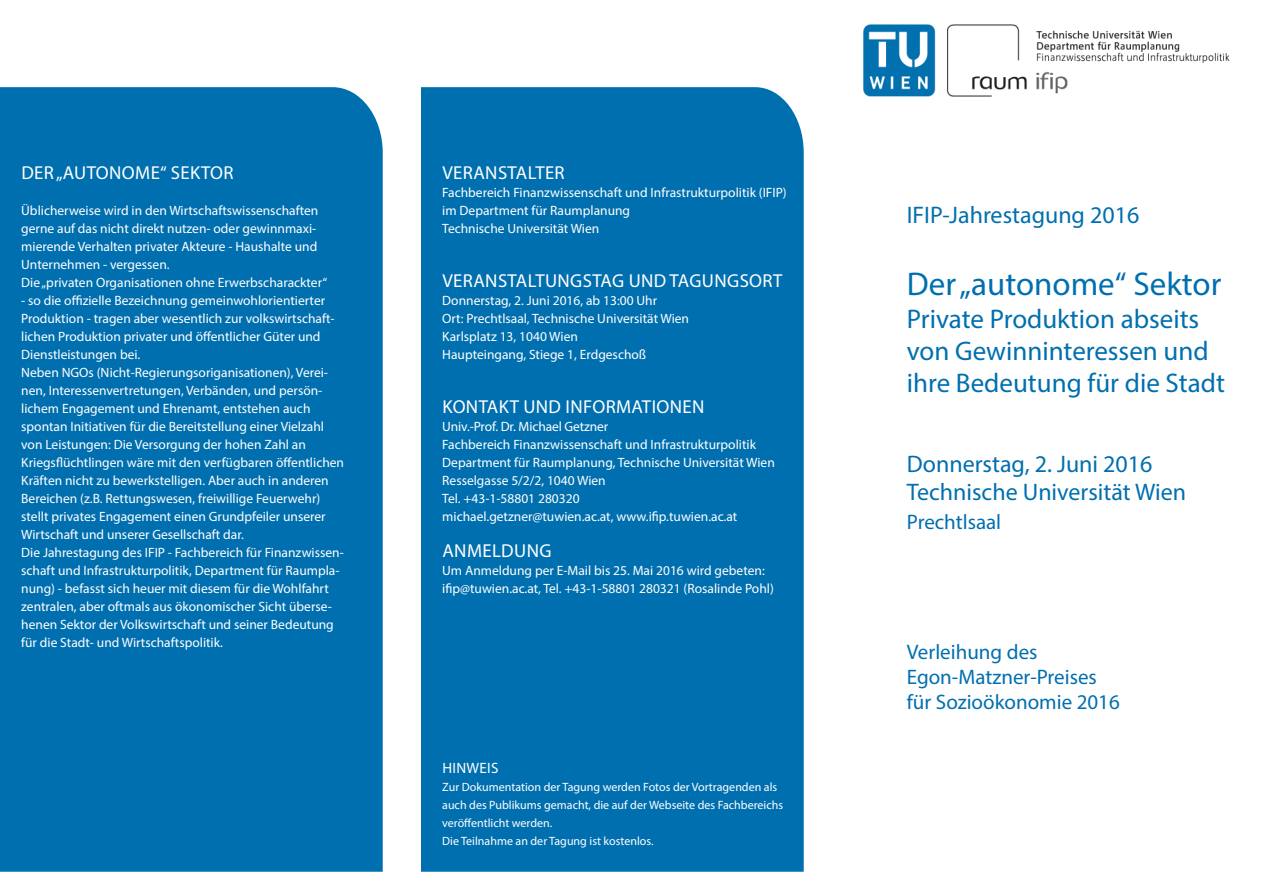
<style>
.page{position:relative;width:1263px;height:893px;background:#fff}
.page>*{position:absolute;margin:0;border:0;box-sizing:border-box;transform-origin:0 0}
.t1{font:33px "Myriad Pro";color:#006faf}
.t2{font:27px/32.4px "Myriad Pro";color:#006faf}
.t3{font:24px "Myriad Pro";color:#006faf}
.t4{font:21px/25.2px "Myriad Pro";color:#006faf}
.t5{font:18.75px "Myriad Pro";letter-spacing:.02em;color:#fff}
.t6{font:15px "Myriad Pro";letter-spacing:.02em;color:#fff}
.t7{font:13.5px/18px "Myriad Pro";color:#fff}
.t8{font:12px/18px "Myriad Pro";color:#fff}
</style>
<div class="page">
<div style="left:0;top:87px;width:383px;height:785px;background:#006faf"></div>
<div style="left:421px;top:87px;width:383px;height:785px;background:#006faf"></div>
<img style="left:863px;top:24px;width:367px;height:73px">
<p class="t5" style="left:21px;top:161px;width:214px">DER „AUTONOME“ SEKTOR</p>
<p class="t7" style="left:21px;top:201px;width:299px">Üblicherweise wird in den Wirtschaftswissenschaften gerne auf das nicht direkt nutzen- oder gewinnmaxi&shy;mierende Verhalten privater Akteure - Haushalte und Unternehmen - vergessen.</p>
<p class="t7" style="left:21px;top:273px;width:307px">Die „privaten Organisationen ohne Erwerbscharackter“</p>
<p class="t7" style="left:21px;top:291px;width:315px">- so die offizielle Bezeichnung gemeinwohlorientierter Produktion - tragen aber wesentlich zur volkswirtschaft&shy;lichen Produktion privater und öffentlicher Güter und Dienstleistungen bei.</p>
<p class="t7" style="left:21px;top:363px;width:324px">Neben NGOs (Nicht-Regierungsoriganisationen), Verei&shy;nen, Interessenvertretungen, Verbänden, und persön&shy;lichem Engagement und Ehrenamt, entstehen auch spontan Initiativen für die Bereitstellung einer Vielzahl von Leistungen: Die Versorgung der hohen Zahl an Kriegsflüchtlingen wäre mit den verfügbaren öffentlichen Kräften nicht zu bewerkstelligen. Aber auch in anderen Bereichen (z.B. Rettungswesen, freiwillige Feuerwehr) stellt privates Engagement einen Grundpfeiler unserer Wirtschaft und unserer Gesellschaft dar.</p>
<p class="t7" style="left:21px;top:543px;width:324px">Die Jahrestagung des IFIP - Fachbereich für Finanzwissen&shy;schaft und Infrastrukturpolitik, Department für Raumpla&shy;nung) - befasst sich heuer mit diesem für die Wohlfahrt zentralen, aber oftmals aus ökonomischer Sicht überse&shy;henen Sektor der Volkswirtschaft und seiner Bedeutung für die Stadt- und Wirtschaftspolitik.</p>
<p class="t5" style="left:442px;top:161px;width:124px">VERANSTALTER</p>
<p class="t7" style="left:442px;top:183px;width:346px">Fachbereich Finanzwissenschaft und Infrastrukturpolitik (IFIP)</p>
<p class="t7" style="left:442px;top:201px;width:189px">im Department für Raumplanung</p>
<p class="t7" style="left:442px;top:219px;width:159px">Technische Universität Wien</p>
<p class="t5" style="left:442px;top:269px;width:342px">VERANSTALTUNGSTAG UND TAGUNGSORT</p>
<p class="t7" style="left:442px;top:291px;width:216px">Donnerstag, 2. Juni 2016, ab 13:00 Uhr</p>
<p class="t7" style="left:442px;top:309px;width:248px">Ort: Prechtlsaal, Technische Universität Wien</p>
<p class="t7" style="left:442px;top:327px;width:137px">Karlsplatz 13, 1040 Wien</p>
<p class="t7" style="left:442px;top:345px;width:206px">Haupteingang, Stiege 1, Erdgeschoß</p>
<p class="t5" style="left:442px;top:395px;width:264px">KONTAKT UND INFORMATIONEN</p>
<p class="t7" style="left:442px;top:417px;width:167px">Univ.-Prof. Dr. Michael Getzner</p>
<p class="t7" style="left:442px;top:435px;width:315px">Fachbereich Finanzwissenschaft und Infrastrukturpolitik</p>
<p class="t7" style="left:442px;top:453px;width:334px">Department für Raumplanung, Technische Universität Wien</p>
<p class="t7" style="left:442px;top:471px;width:165px">Resselgasse 5/2/2, 1040 Wien</p>
<p class="t7" style="left:442px;top:489px;width:139px">Tel. +43-1-58801 280320</p>
<p class="t7" style="left:442px;top:507px;width:297px">michael.getzner@tuwien.ac.at, www.ifip.tuwien.ac.at</p>
<p class="t5" style="left:442px;top:539px;width:111px">ANMELDUNG</p>
<p class="t7" style="left:442px;top:561px;width:324px">Um Anmeldung per E-Mail bis 25. Mai 2016 wird gebeten:</p>
<p class="t7" style="left:442px;top:579px;width:333px">ifip@tuwien.ac.at, Tel. +43-1-58801 280321 (Rosalinde Pohl)</p>
<p class="t6" style="left:442px;top:758px;width:58px">HINWEIS</p>
<p class="t8" style="left:442px;top:777px;width:342px">Zur Dokumentation der Tagung werden Fotos der Vortragenden als auch des Publikums gemacht, die auf der Webseite des Fachbereichs veröffentlicht werden.</p>
<p class="t8" style="left:442px;top:831px;width:213px">Die Teilnahme an der Tagung ist kostenlos.</p>
<p class="t3" style="left:907px;top:200px;width:234px">IFIP-Jahrestagung 2016</p>
<p class="t1" style="left:907px;top:264px;width:316px">Der „autonome“ Sektor</p>
<p class="t2" style="left:907px;top:302px;width:320px">Private Produktion abseits von Gewinninteressen und ihre Bedeutung für die Stadt</p>
<p class="t3" style="left:907px;top:449px;width:247px">Donnerstag, 2. Juni 2016</p>
<p class="t3" style="left:907px;top:478px;width:281px">Technische Universität Wien</p>
<p class="t4" style="left:907px;top:509px;width:96px">Prechtlsaal</p>
<p class="t4" style="left:907px;top:639px;width:214px">Verleihung des<br>Egon-Matzner-Preises für Sozioökonomie 2016</p>
</div>
